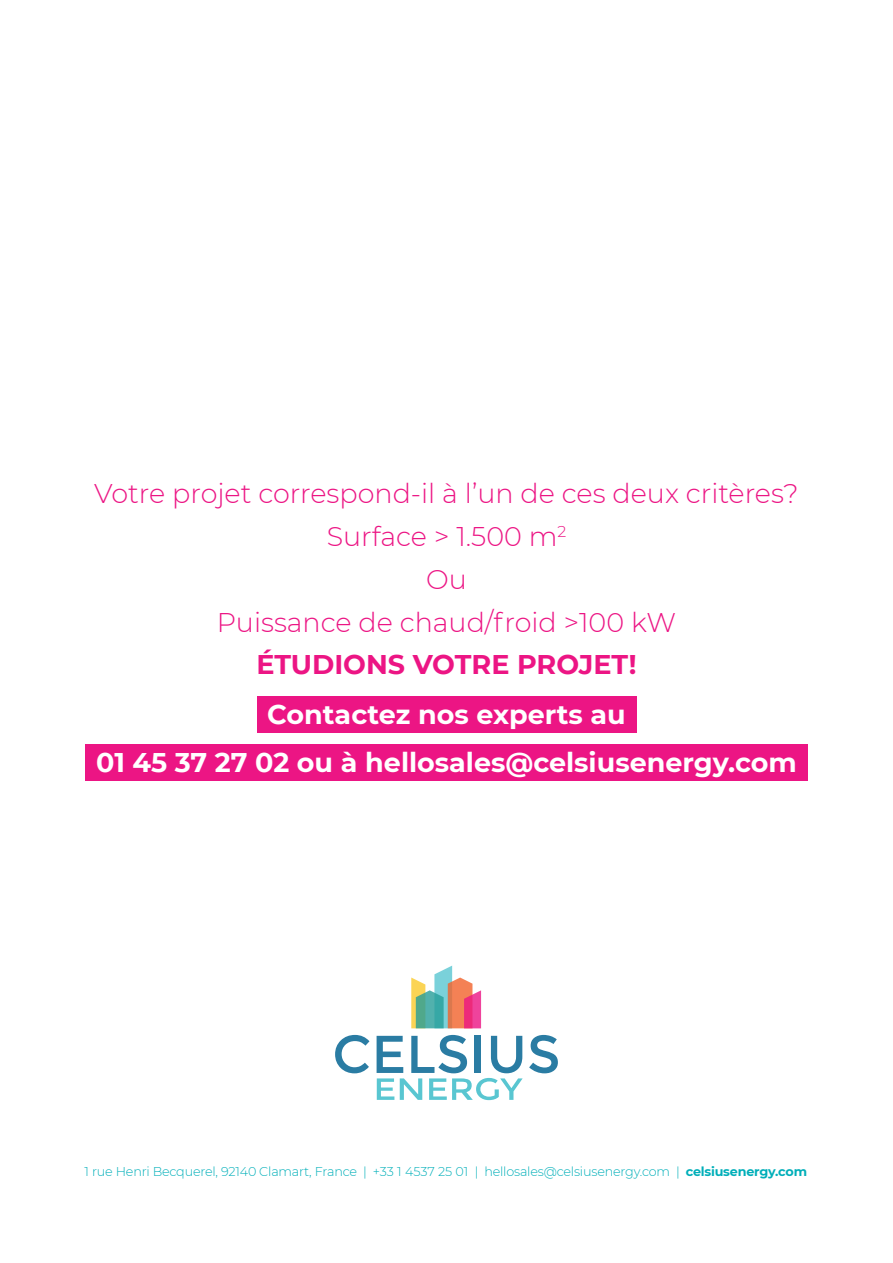
<style>
.page{position:relative;width:893px;height:1263px;background:#fff}
.page>*{position:absolute;margin:0;border:0;box-sizing:border-box;transform-origin:0 0}
.t1{font:300 27px "Montserrat";color:#ec1584}
.t2{font:700 27px "Montserrat";color:#fff}
.t3{font:700 27px "Montserrat";color:#ec1584}
.t4{font:300 12.75px "Montserrat";letter-spacing:-.015em;color:#00afb9}
.s1{font-weight:700}
</style>
<div class="page">
<svg style="left:335px;top:1035px;width:34px;height:38px"></svg>
<svg style="left:529px;top:1035px;width:29px;height:38px"></svg>
<svg style="left:377px;top:1035px;width:146px;height:65px"></svg>
<svg style="left:411px;top:965px;width:70px;height:63px"></svg>
<div style="left:85px;top:744px;width:722px;height:37px;background:#ec1584"></div>
<div style="left:257px;top:696px;width:379px;height:37px;background:#ec1584"></div>
<p class="t1" style="left:94px;top:475px;width:706px">Votre projet correspond-il à l’un de ces deux critères?</p>
<p class="t1" style="left:327px;top:518px;width:241px">Surface &gt; 1.500 m<sup>2</sup></p>
<p class="t1" style="left:426px;top:561px;width:42px">Ou</p>
<p class="t1" style="left:217px;top:604px;width:461px">Puissance de chaud/froid &gt;100 kW</p>
<p class="t3" style="left:256px;top:645px;width:382px">ÉTUDIONS VOTRE PROJET!</p>
<p class="t2" style="left:267px;top:694px;width:360px">Contactez nos experts au</p>
<p class="t2" style="left:96px;top:743px;width:702px">01 45 37 27 02 ou à hellosales@celsiusenergy.com</p>
<p class="t4" style="left:85px;top:1163px;width:724px">1 rue Henri Becquerel, 92140 Clamart, France | +33 1 4537 25 01 | hellosales@celsiusenergy.com | <span class="s1">celsiusenergy.com</span></p>
</div>
